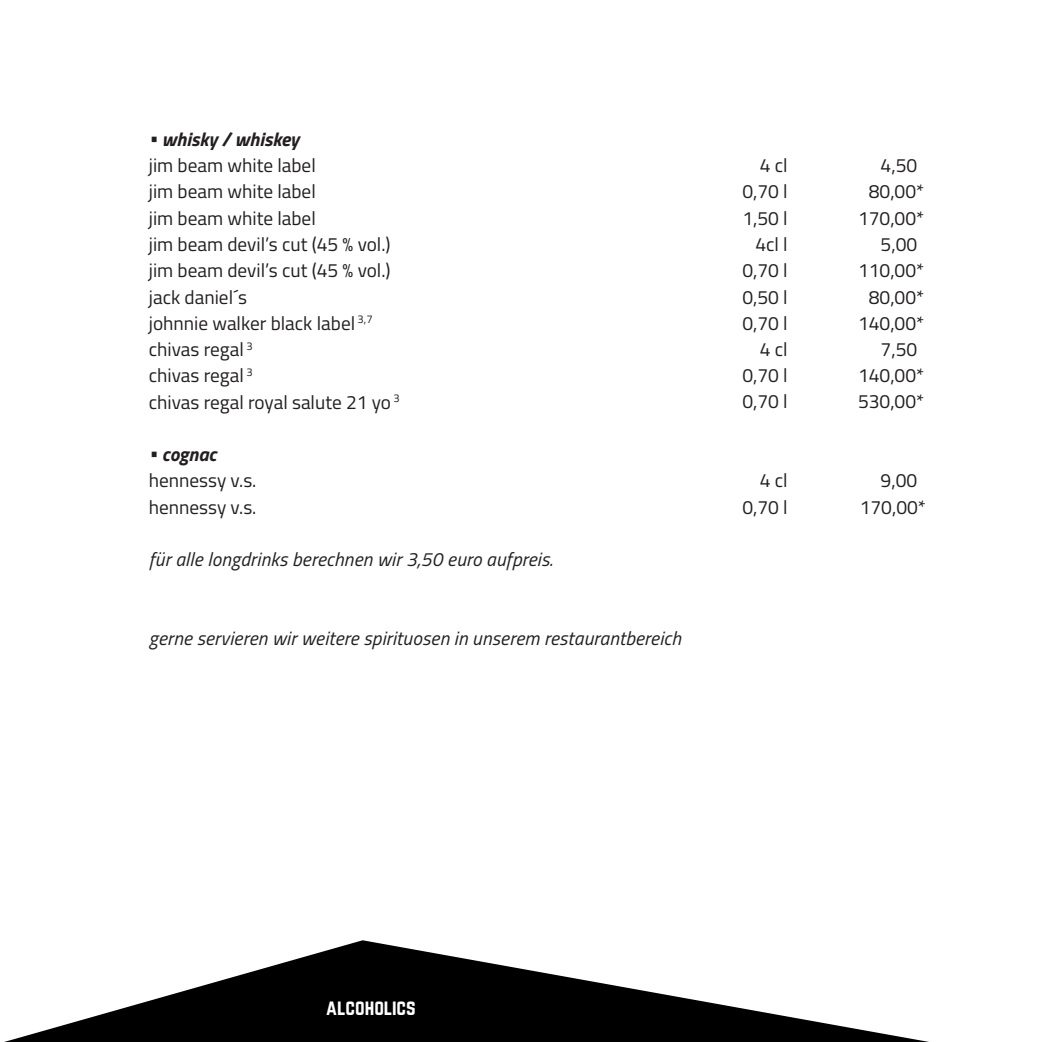
<style>
.page{position:relative;width:1042px;height:1042px;background:#fff}
.page>*{position:absolute;margin:0;border:0;box-sizing:border-box;transform-origin:0 0}
.t1{font:19.25px "Titillium";color:#231f20}
.t2{font:italic 19.25px "Titillium";letter-spacing:.01em;color:#231f20}
.t3{font:italic 700 19.25px "Titillium";color:#231f20}
.t4{font:19.25px "Norwester";color:#fff}
</style>
<div class="page">
<svg style="left:4px;top:940px;width:925px;height:102px"></svg>
<p class="t3" style="left:149px;top:124px;width:152px">• whisky / whiskey</p>
<p class="t1" style="left:149px;top:151px;width:168px">jim beam white label</p>
<p class="t1" style="left:760px;top:151px;width:29px">4 cl</p>
<p class="t1" style="left:880px;top:151px;width:38px">4,50</p>
<p class="t1" style="left:149px;top:178px;width:168px">jim beam white label</p>
<p class="t1" style="left:742px;top:178px;width:47px">0,70 l</p>
<p class="t1" style="left:869px;top:178px;width:57px">80,00*</p>
<p class="t1" style="left:149px;top:204px;width:168px">jim beam white label</p>
<p class="t1" style="left:742px;top:204px;width:47px">1,50 l</p>
<p class="t1" style="left:858px;top:204px;width:68px">170,00*</p>
<p class="t1" style="left:149px;top:230px;width:243px">jim beam devil’s cut (45 % vol.)</p>
<p class="t1" style="left:755px;top:230px;width:34px">4cl l</p>
<p class="t1" style="left:880px;top:230px;width:38px">5,00</p>
<p class="t1" style="left:149px;top:256px;width:243px">jim beam devil’s cut (45 % vol.)</p>
<p class="t1" style="left:742px;top:256px;width:47px">0,70 l</p>
<p class="t1" style="left:858px;top:256px;width:68px">110,00*</p>
<p class="t1" style="left:149px;top:283px;width:100px">jack daniel´s</p>
<p class="t1" style="left:742px;top:283px;width:47px">0,50 l</p>
<p class="t1" style="left:869px;top:283px;width:57px">80,00*</p>
<p class="t1" style="left:149px;top:309px;width:225px">johnnie walker black label <sup>3,7</sup></p>
<p class="t1" style="left:742px;top:309px;width:47px">0,70 l</p>
<p class="t1" style="left:858px;top:309px;width:68px">140,00*</p>
<p class="t1" style="left:149px;top:335px;width:105px">chivas regal <sup>3</sup></p>
<p class="t1" style="left:760px;top:335px;width:29px">4 cl</p>
<p class="t1" style="left:880px;top:335px;width:38px">7,50</p>
<p class="t1" style="left:149px;top:361px;width:105px">chivas regal <sup>3</sup></p>
<p class="t1" style="left:742px;top:361px;width:47px">0,70 l</p>
<p class="t1" style="left:858px;top:361px;width:68px">140,00*</p>
<p class="t1" style="left:149px;top:388px;width:252px">chivas regal royal salute 21 yo <sup>3</sup></p>
<p class="t1" style="left:742px;top:388px;width:47px">0,70 l</p>
<p class="t1" style="left:858px;top:388px;width:68px">530,00*</p>
<p class="t3" style="left:149px;top:439px;width:69px">• cognac</p>
<p class="t1" style="left:149px;top:466px;width:109px">hennessy v.s.</p>
<p class="t1" style="left:760px;top:466px;width:29px">4 cl</p>
<p class="t1" style="left:880px;top:466px;width:38px">9,00</p>
<p class="t1" style="left:149px;top:493px;width:109px">hennessy v.s.</p>
<p class="t1" style="left:742px;top:493px;width:47px">0,70 l</p>
<p class="t1" style="left:860px;top:493px;width:68px">170,00*</p>
<p class="t2" style="left:149px;top:545px;width:405px">für alle longdrinks berechnen wir 3,50 euro aufpreis.</p>
<p class="t2" style="left:149px;top:624px;width:534px">gerne servieren wir weitere spirituosen in unserem restaurantbereich</p>
<p class="t4" style="left:326px;top:998px;width:91px">ALCOHOLICS</p>
</div>
